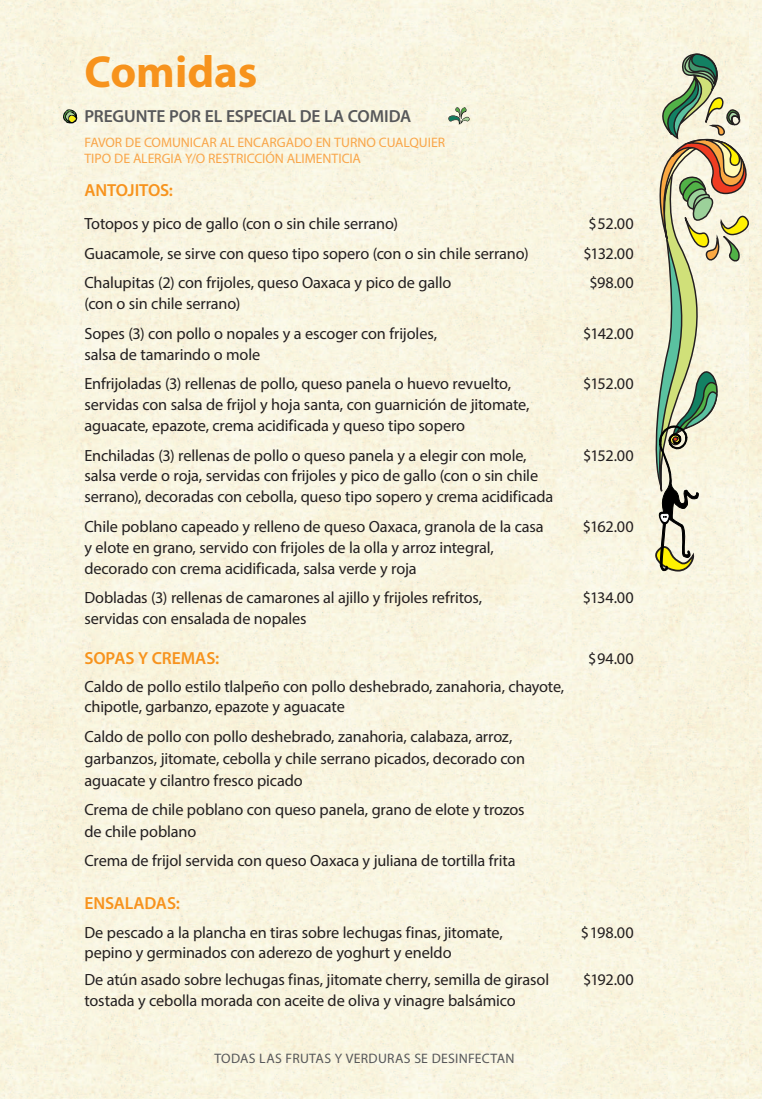
<style>
.page{position:relative;width:762px;height:1099px;background:#fff}
.page>*{position:absolute;margin:0;border:0;box-sizing:border-box;transform-origin:0 0}
.t1{font:700 45px "Myriad Pro";color:#f7931d}
.t2{font:600 17.5px "Myriad Pro";letter-spacing:-.01em;color:#f7931d}
.t3{font:600 17.5px "Myriad Pro";letter-spacing:-.005em;color:#57585a}
.t4{font:16.25px/20.9px "Myriad Pro";letter-spacing:-.01em;color:#231f20}
.t5{font:13.75px/16.5px "Myriad Pro";letter-spacing:-.005em;color:#f9a64a}
.t6{font:13.75px "Myriad Pro";letter-spacing:.02em;color:#57585a}
</style>
<div class="page">
<svg style="left:448px;top:107px;width:22px;height:18px"></svg>
<svg style="left:63px;top:109px;width:14px;height:14px"></svg>
<svg style="left:647px;top:49px;width:106px;height:523px;background:#d3d5b7"></svg>
<h1 class="t1" style="left:84px;top:43px;width:175px">Comidas</h1>
<p class="t3" style="left:84px;top:104px;width:328px">PREGUNTE POR EL ESPECIAL DE LA COMIDA</p>
<p class="t5" style="left:84px;top:133px;width:362px">FAVOR DE COMUNICAR AL ENCARGADO EN TURNO CUALQUIER<br>TIPO DE ALERGIA Y/O RESTRICCIÓN ALIMENTICIA</p>
<p class="t2" style="left:84px;top:179px;width:90px">ANTOJITOS:</p>
<p class="t4" style="left:84px;top:213px;width:315px">Totopos y pico de gallo (con o sin chile serrano)</p>
<p class="t4" style="left:588px;top:213px;width:47px">$52.00</p>
<p class="t4" style="left:84px;top:242px;width:446px">Guacamole, se sirve con queso tipo sopero (con o sin chile serrano)</p>
<p class="t4" style="left:583px;top:242px;width:52px">$132.00</p>
<p class="t4" style="left:84px;top:272px;width:368px">Chalupitas (2) con frijoles, queso Oaxaca y pico de gallo</p>
<p class="t4" style="left:589px;top:272px;width:46px">$98.00</p>
<p class="t4" style="left:84px;top:289px;width:354px;line-height:29.6px">(con o sin chile serrano)<br>Sopes (3) con pollo o nopales y a escoger con frijoles,</p>
<p class="t4" style="left:583px;top:322px;width:52px">$142.00</p>
<p class="t4" style="left:84px;top:339px;width:428px;line-height:29.6px">salsa de tamarindo o mole<br>Enfrijoladas (3) rellenas de pollo, queso panela o huevo revuelto,</p>
<p class="t4" style="left:583px;top:373px;width:52px">$152.00</p>
<p class="t4" style="left:84px;top:394px;width:446px">servidas con salsa de frijol y hoja santa, con guarnición de jitomate, aguacate, epazote, crema acidificada y queso tipo sopero</p>
<p class="t4" style="left:84px;top:444px;width:444px">Enchiladas (3) rellenas de pollo o queso panela y a elegir con mole,</p>
<p class="t4" style="left:583px;top:444px;width:52px">$152.00</p>
<p class="t4" style="left:84px;top:465px;width:470px">salsa verde o roja, servidas con frijoles y pico de gallo (con o sin chile serrano), decoradas con cebolla, queso tipo sopero y crema acidificada</p>
<p class="t4" style="left:84px;top:515px;width:461px">Chile poblano capeado y relleno de queso Oaxaca, granola de la casa</p>
<p class="t4" style="left:583px;top:515px;width:52px">$162.00</p>
<p class="t4" style="left:84px;top:536px;width:411px">y elote en grano, servido con frijoles de la olla y arroz integral, decorado con crema acidificada, salsa verde y roja</p>
<p class="t4" style="left:84px;top:587px;width:399px">Dobladas (3) rellenas de camarones al ajillo y frijoles refritos,</p>
<p class="t4" style="left:583px;top:587px;width:52px">$134.00</p>
<p class="t4" style="left:84px;top:607px;width:224px">servidas con ensalada de nopales</p>
<p class="t2" style="left:84px;top:646px;width:136px">SOPAS Y CREMAS:</p>
<p class="t4" style="left:588px;top:647px;width:47px">$94.00</p>
<p class="t4" style="left:84px;top:675px;width:481px">Caldo de pollo estilo tlalpeño con pollo deshebrado, zanahoria, chayote, chipotle, garbanzo, epazote y aguacate</p>
<p class="t4" style="left:84px;top:725px;width:442px;line-height:21.9px">Caldo de pollo con pollo deshebrado, zanahoria, calabaza, arroz, garbanzos, jitomate, cebolla y chile serrano picados, decorado con aguacate y cilantro fresco picado</p>
<p class="t4" style="left:84px;top:798px;width:442px;line-height:21.9px">Crema de chile poblano con queso panela, grano de elote y trozos de chile poblano</p>
<p class="t4" style="left:84px;top:850px;width:433px">Crema de frijol servida con queso Oaxaca y juliana de tortilla frita</p>
<p class="t2" style="left:84px;top:892px;width:97px">ENSALADAS:</p>
<p class="t4" style="left:84px;top:921px;width:420px">De pescado a la plancha en tiras sobre lechugas finas, jitomate,</p>
<p class="t4" style="left:581px;top:921px;width:54px">$198.00</p>
<p class="t4" style="left:84px;top:939px;width:466px;line-height:27.1px">pepino y germinados con aderezo de yoghurt y eneldo<br>De atún asado sobre lechugas finas, jitomate cherry, semilla de girasol</p>
<p class="t4" style="left:583px;top:969px;width:52px">$192.00</p>
<p class="t4" style="left:84px;top:990px;width:433px">tostada y cebolla morada con aceite de oliva y vinagre balsámico</p>
<p class="t6" style="left:214px;top:1050px;width:302px">TODAS LAS FRUTAS Y VERDURAS SE DESINFECTAN</p>
</div>
